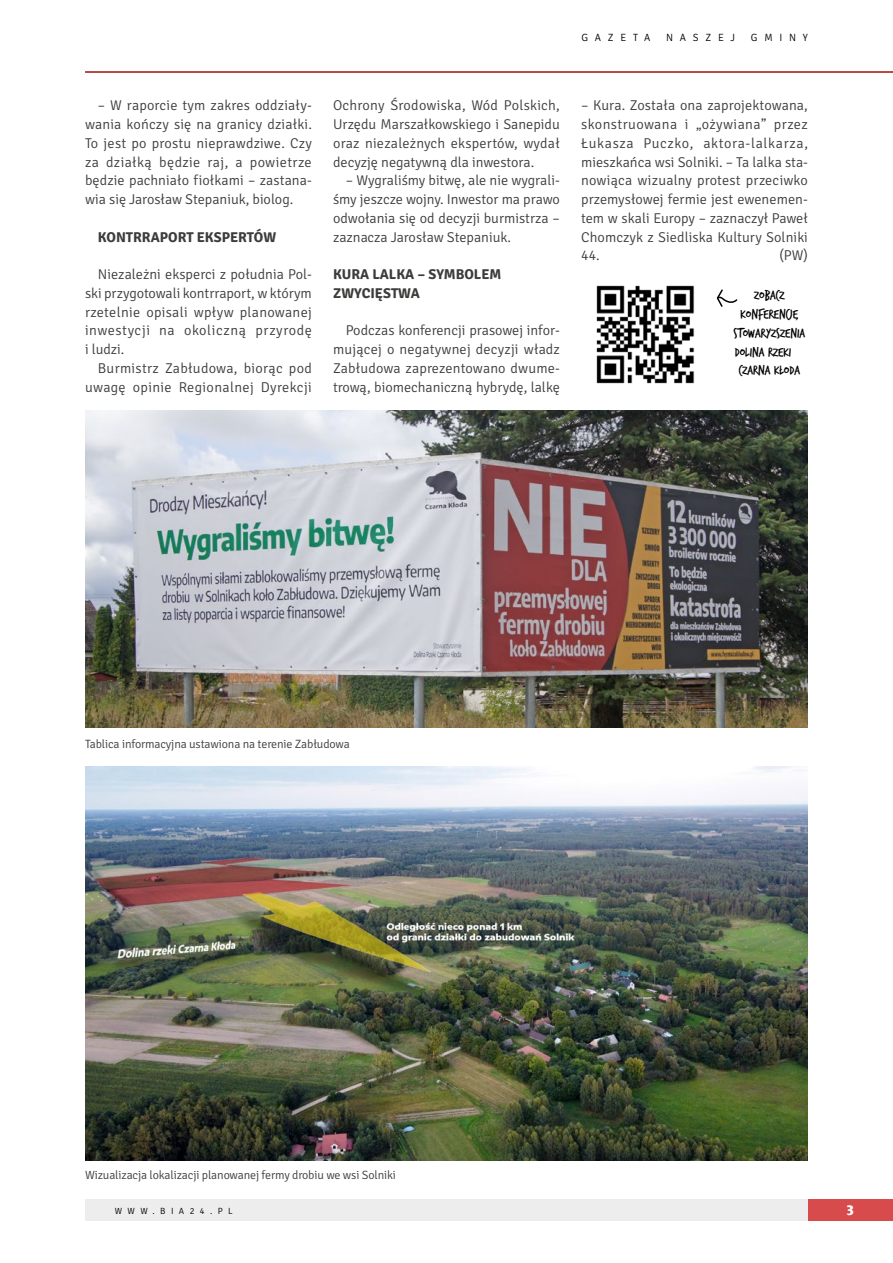
<style>
.page{position:relative;width:893px;height:1263px;background:#fff}
.page>*{position:absolute;margin:0;border:0;box-sizing:border-box;transform-origin:0 0}
.t1{font:300 14.25px/18.8px "Signika";letter-spacing:.005em;color:#3c3c3b;text-align:justify}
.t2{font:14.25px "Trash Hand";color:#000}
.t3{font:700 14.25px "Signika";color:#3c3c3b}
.t4{font:800 13.5px "Costa Ptf";color:#fff}
.t5{font:300 12px "Signika";letter-spacing:-.01em;color:#3c3c3b}
.t6{font:300 10.5px "Signika";letter-spacing:.64em;color:#000}
.t7{font:300 9px "Signika";letter-spacing:.6em;color:#000}
</style>
<div class="page">
<div style="left:85px;top:1199px;width:750px;height:21px;background:#ededed"></div>
<div style="left:808px;top:1199px;width:85px;height:21px;background:#d84b4d"></div>
<hr style="left:85px;top:71px;width:808px;height:2px;background:#a11007">
<img style="left:85px;top:766px;width:723px;height:395px">
<img style="left:86px;top:410px;width:722px;height:317px">
<img style="left:596px;top:285px;width:99px;height:99px">
<svg style="left:716px;top:289px;width:22px;height:18px"></svg>
<p class="t6" style="left:581px;top:31px;width:70px">gazeta</p>
<p class="t6" style="left:666px;top:31px;width:71px">naszej</p>
<p class="t6" style="left:751px;top:31px;width:58px">gminy</p>
<p class="t1" style="left:85px;top:96px;width:228px;text-indent:13px">– W raporcie tym zakres oddziały&shy;wania kończy się na granicy działki.<br>To jest po prostu nieprawdziwe. Czy za działką będzie raj, a powietrze będzie pachniało fiołkami – zastana&shy;wia się Jarosław Stepaniuk, biolog.</p>
<p class="t3" style="left:98px;top:228px;width:10px">KON</p>
<p class="t3" style="left:126px;top:228px;width:17px">TRRAPOR</p>
<p class="t3" style="left:186px;top:228px;width:20px">T EKSPER</p>
<p class="t3" style="left:247px;top:228px;width:19px">TÓW</p>
<p class="t1" style="left:85px;top:265px;width:228px;text-indent:13px">Niezależni eksperci z południa Pol&shy;ski przygotowali kontrraport, w którym rzetelnie opisali wpływ planowanej inwestycji na okoliczną przyrodę i ludzi.</p>
<p class="t1" style="left:85px;top:359px;width:228px;text-align:right">Burmistrz Zabłudowa, biorąc pod uwagę opinie Regionalnej Dyrekcji</p>
<p class="t1" style="left:333px;top:96px;width:228px">Ochrony Środowiska, Wód Polskich, Urzędu Marszałkowskiego i Sanepidu oraz niezależnych ekspertów, wydał decyzję negatywną dla inwestora.</p>
<p class="t1" style="left:333px;top:171px;width:228px;text-indent:13px">– Wygraliśmy bitwę, ale nie wygrali&shy;śmy jeszcze wojny. I nwestor ma prawo odwołania się od decyzji burmistrza – zaznacza Jarosław Stepaniuk.</p>
<p class="t3" style="left:333px;top:266px;width:10px">KURA</p>
<p class="t3" style="left:372px;top:266px;width:10px">LALKA</p>
<p class="t3" style="left:417px;top:266px;width:48px">– SYMBOLE</p>
<p class="t3" style="left:490px;top:266px;width:13px">M</p>
<p class="t3" style="left:333px;top:284px;width:10px">ZWYCIĘS</p>
<p class="t3" style="left:391px;top:284px;width:19px">TWA</p>
<p class="t1" style="left:333px;top:321px;width:228px;text-indent:13px">Podczas konferencji prasowej infor&shy;mującej o negatywnej decyzji władz Zabłudowa zaprezentowano dwume&shy;trową, biomechaniczną hybrydę, lalkę</p>
<p class="t1" style="left:581px;top:96px;width:228px">– Kura. Została ona zaprojektowana, skonstruowana i „ożywiana” przez Łukasza Puczko, aktora-lalkarza, mieszkańca wsi Solniki. – Ta lalka sta&shy;nowiąca wizualny protest przeciwko przemysłowej fermie jest ewenemen&shy;tem w skali Europy – zaznaczył Paweł Chomczyk z Siedliska Kultury Solniki 44.</p>
<p class="t1" style="left:779px;top:246px;width:30px">(PW)</p>
<p class="t2" style="left:754px;top:289px;width:32px">zobacz</p>
<p class="t2" style="left:741px;top:307px;width:59px">KONFERENCJE</p>
<p class="t2" style="left:733px;top:326px;width:73px">STOWARYZSZENIA</p>
<p class="t2" style="left:735px;top:345px;width:58px">DOLINA RZEKI</p>
<p class="t2" style="left:739px;top:364px;width:63px">CZARNA KLODA</p>
<p class="t5" style="left:85px;top:737px;width:266px">Tablica informacyjna ustawiona na terenie Zabłudowa</p>
<p class="t5" style="left:85px;top:1168px;width:312px">Wizualizacja lokalizacji planowanej fermy drobiu we wsi Solniki</p>
<p class="t7" style="left:115px;top:1206px;width:119px">www.bia24.pl</p>
<p class="t4" style="left:846px;top:1202px;width:9px">3</p>
</div>
